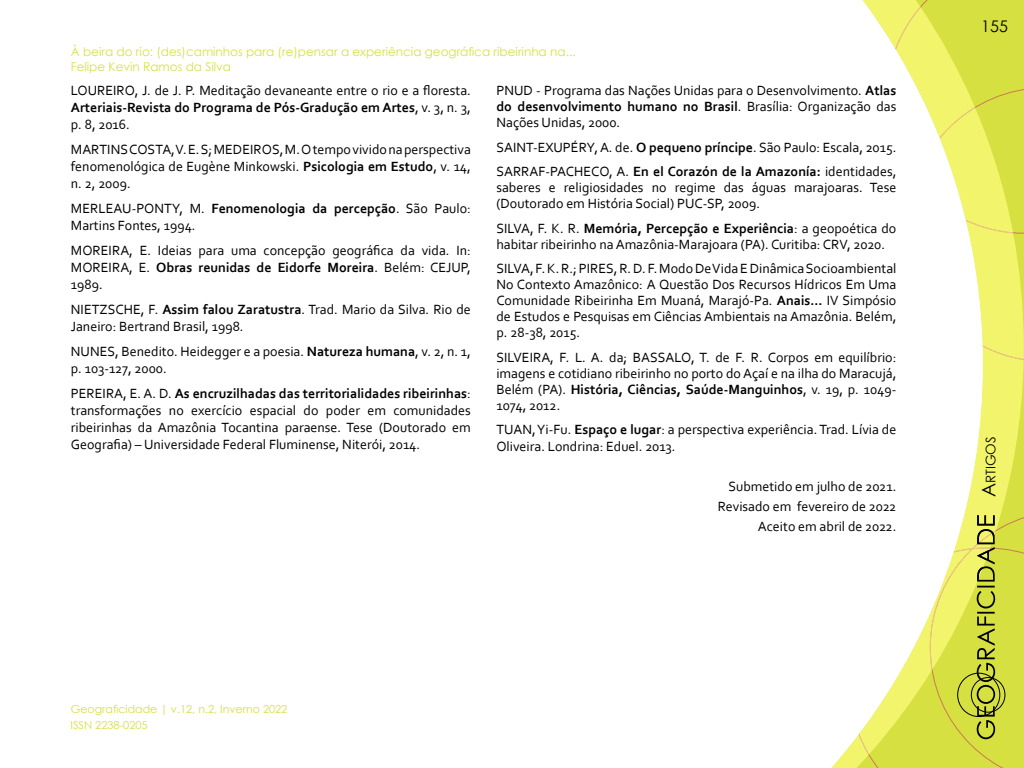
<style>
.page{position:relative;width:1024px;height:768px;background:#fff}
.page>*{position:absolute;margin:0;border:0;box-sizing:border-box;transform-origin:0 0}
.t1{font:16px "Century Gothic";color:#000}
.t2{font:14px/16.8px "Corbel";color:#000;text-align:justify}
.t3{font:13.3px "Century Gothic";color:#000}
.t4{font:12px "Century Gothic";color:#d6e043}
.t5{font:12px "Century Gothic";color:#d6e040}
.t6{font:11px "Century Gothic";color:#d6e040}
.s1{font-weight:700}
.s2{font-size:19px}
</style>
<div class="page">
<svg style="left:983px;top:0;width:41px;height:510px;fill:#f2f56b"></svg>
<svg style="left:983px;top:7px;width:41px;height:353px"></svg>
<svg style="left:831px;top:0;width:152px;height:768px"></svg>
<svg style="left:858px;top:510px;width:166px;height:258px"></svg>
<p class="t4" style="left:71px;top:44px;width:506px">À beira do rio: (des)caminhos para (re)pensar a experiência geográfica ribeirinha na...</p>
<p class="t5" style="left:71px;top:58px;width:162px">Felipe Kevin Ramos da Silva</p>
<p class="t2" style="left:71px;top:82px;width:402px">LOUREIRO, J. de J. P. Meditação devaneante entre o rio e a floresta.<br><span class="s1">Arteriais-Revista do Programa de Pós-Gradução em Artes</span>, v. 3, n. 3, p. 8, 2016.</p>
<p class="t2" style="left:71px;top:141px;width:402px">MARTINS COSTA, V. E. S; MEDEIROS, M. O tempo vivido na perspectiva fenomenológica de Eugène Minkowski. <span class="s1">Psicologia em Estudo</span>, v. 14, n. 2, 2009.</p>
<p class="t2" style="left:71px;top:200px;width:402px">MERLEAU-PONTY, M. <span class="s1">Fenomenologia da percepção</span>. São Paulo:<br>Martins Fontes, 1994.</p>
<p class="t2" style="left:71px;top:242px;width:402px">MOREIRA, E. Ideias para uma concepção geográfica da vida. In:<br>MOREIRA, E. <span class="s1">Obras reunidas de Eidorfe Moreira</span>. Belém: CEJUP, 1989.</p>
<p class="t2" style="left:71px;top:301px;width:402px">NIETZSCHE, F. <span class="s1">Assim falou Zaratustra</span>. Trad. Mario da Silva. Rio de<br>Janeiro: Bertrand Brasil, 1998.</p>
<p class="t2" style="left:71px;top:343px;width:402px">NUNES, Benedito. Heidegger e a poesia. <span class="s1">Natureza humana</span>, v. 2, n. 1, p. 103-127, 2000.</p>
<p class="t2" style="left:71px;top:385px;width:402px">PEREIRA, E. A. D. <span class="s1">As encruzilhadas das territorialidades ribeirinhas</span>: transformações no exercício espacial do poder em comunidades ribeirinhas da Amazônia Tocantina paraense. Tese (Doutorado em Geografia) – Universidade Federal Fluminense, Niterói, 2014.</p>
<p class="t2" style="left:496px;top:82px;width:402px;line-height:16px">PNUD - Programa das Nações Unidas para o Desenvolvimento. <span class="s1">Atlas do desenvolvimento humano no Brasil</span>. Brasília: Organização das Nações Unidas, 2000.</p>
<p class="t2" style="left:496px;top:135px;width:402px;line-height:24.5px">SAINT-EXUPÉRY, A. de. <span class="s1">O pequeno príncipe</span>. São Paulo: Escala, 2015.<br>SARRAF-PACHECO, A. <span class="s1">En el Corazón de la Amazonía:</span> identidades,</p>
<p class="t2" style="left:496px;top:179px;width:402px;line-height:16px">saberes e religiosidades no regime das águas marajoaras. Tese (Doutorado em História Social) PUC-SP, 2009.</p>
<p class="t2" style="left:496px;top:220px;width:402px;line-height:16px">SILVA, F. K. R. <span class="s1">Memória, Percepção e Experiência</span>: a geopoética do habitar ribeirinho na Amazônia-Marajoara (PA). Curitiba: CRV, 2020.</p>
<p class="t2" style="left:496px;top:260px;width:402px;line-height:16px">SILVA, F. K. R.; PIRES, R. D. F. Modo De Vida E Dinâmica Socioambiental No Contexto Amazônico: A Questão Dos Recursos Hídricos Em Uma Comunidade Ribeirinha Em Muaná, Marajó-Pa. <span class="s1">Anais...</span> IV Simpósio de Estudos e Pesquisas em Ciências Ambientais na Amazônia. Belém, p. 28-38, 2015.</p>
<p class="t2" style="left:496px;top:349px;width:402px;line-height:16px">SILVEIRA, F. L. A. da; BASSALO, T. de F. R. Corpos em equilíbrio: imagens e cotidiano ribeirinho no porto do Açaí e na ilha do Maracujá, Belém (PA). <span class="s1">História, Ciências, Saúde-Manguinhos</span>, v. 19, p. 1049- 1074, 2012.</p>
<p class="t2" style="left:496px;top:421px;width:402px">TUAN, Yi-Fu. <span class="s1">Espaço e lugar</span>: a perspectiva experiência. Trad. Lívia de<br>Oliveira. Londrina: Eduel. 2013.</p>
<p class="t2" style="left:718px;top:476px;width:180px;line-height:20px;text-align:right">Submetido em julho de 2021.<br>Revisado em fevereiro de 2022<br>Aceito em abril de 2022.</p>
<p class="t6" style="left:71px;top:701px;width:218px">Geograficidade | v.12, n.2, Inverno 2022</p>
<p class="t6" style="left:71px;top:717px;width:79px">ISSN 2238-0205</p>
<p class="t1" style="left:981px;top:15px;width:28px">155</p>
<p class="t3" style="left:981px;top:497px;width:62px;rotate:-90deg"><span class="s2">A</span>RTIGOS</p>
</div>
